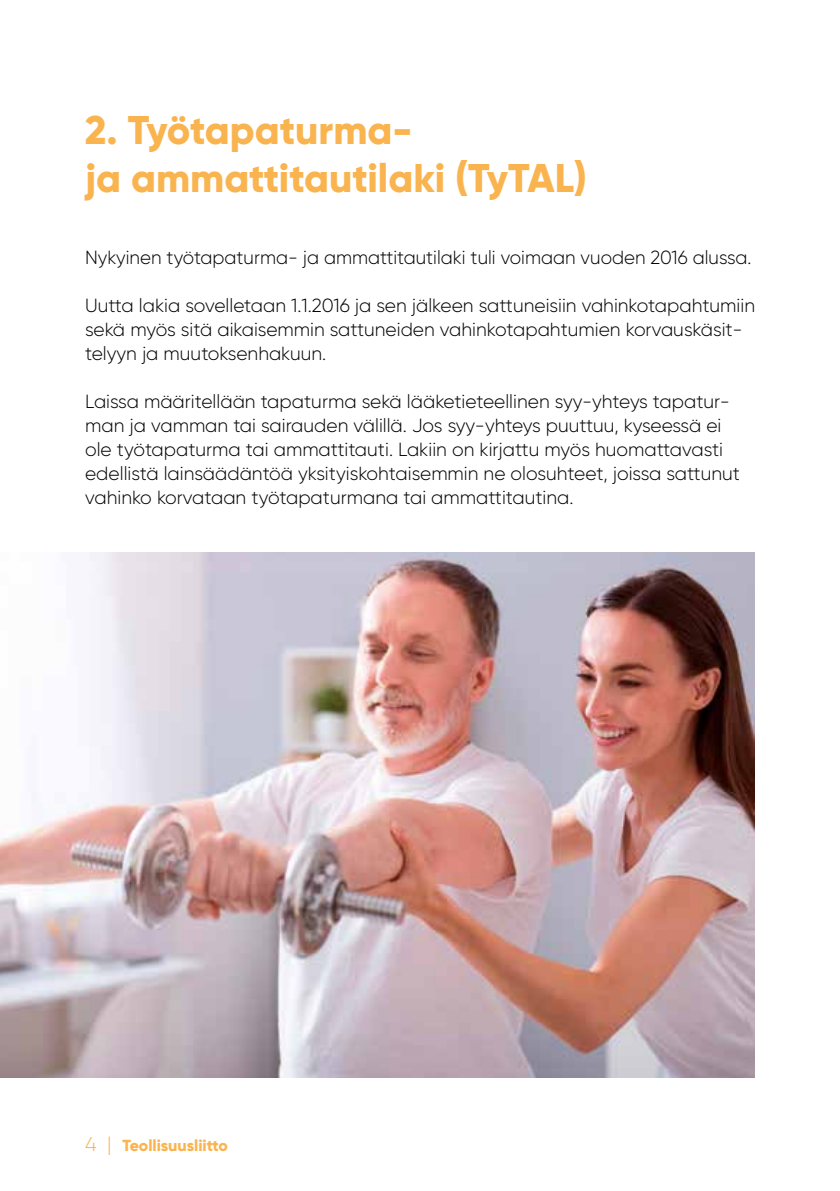
<style>
.page{position:relative;width:840px;height:1191px;background:#fff}
.page>*{position:absolute;margin:0;border:0;box-sizing:border-box;transform-origin:0 0}
.t1{font:800 40px/48px "Gilroy";color:#f9b44f}
.t2{font:300 19px/24px "Gilroy";color:#000}
.t3{font:800 16px "Gilroy";letter-spacing:-.005em;color:#f9b44f}
.s1{font-weight:300;font-size:20px}
</style>
<div class="page">
<img style="left:0;top:552px;width:754px;height:525px">
<h1 class="t1" style="left:85px;top:106px;width:503px">2. Työtapaturma-<br>ja ammattitautilaki (TyTAL)</h1>
<p class="t2" style="left:85px;top:245px;width:667px">Nykyinen työtapaturma- ja ammattitautilaki tuli voimaan vuoden 2016 alussa.</p>
<p class="t2" style="left:85px;top:293px;width:671px">Uutta lakia sovelletaan 1.1.2016 ja sen jälkeen sattuneisiin vahinkotapahtumiin sekä myös sitä aikaisemmin sattuneiden vahinkotapahtumien korvauskäsit&shy;telyyn ja muutoksenhakuun.</p>
<p class="t2" style="left:85px;top:389px;width:656px">Laissa määritellään tapaturma sekä lääketieteellinen syy-yhteys tapatur&shy;man ja vamman tai sairauden välillä. Jos syy-yhteys puuttuu, kyseessä ei ole työtapaturma tai ammattitauti. Lakiin on kirjattu myös huomattavasti edellistä lainsäädäntöä yksityiskohtaisemmin ne olosuhteet, joissa sattunut vahinko korvataan työtapaturmana tai ammattitautina.</p>
<p class="t3" style="left:85px;top:1135px;width:144px"><span class="s1">4 |</span> Teollisuusliitto</p>
</div>
